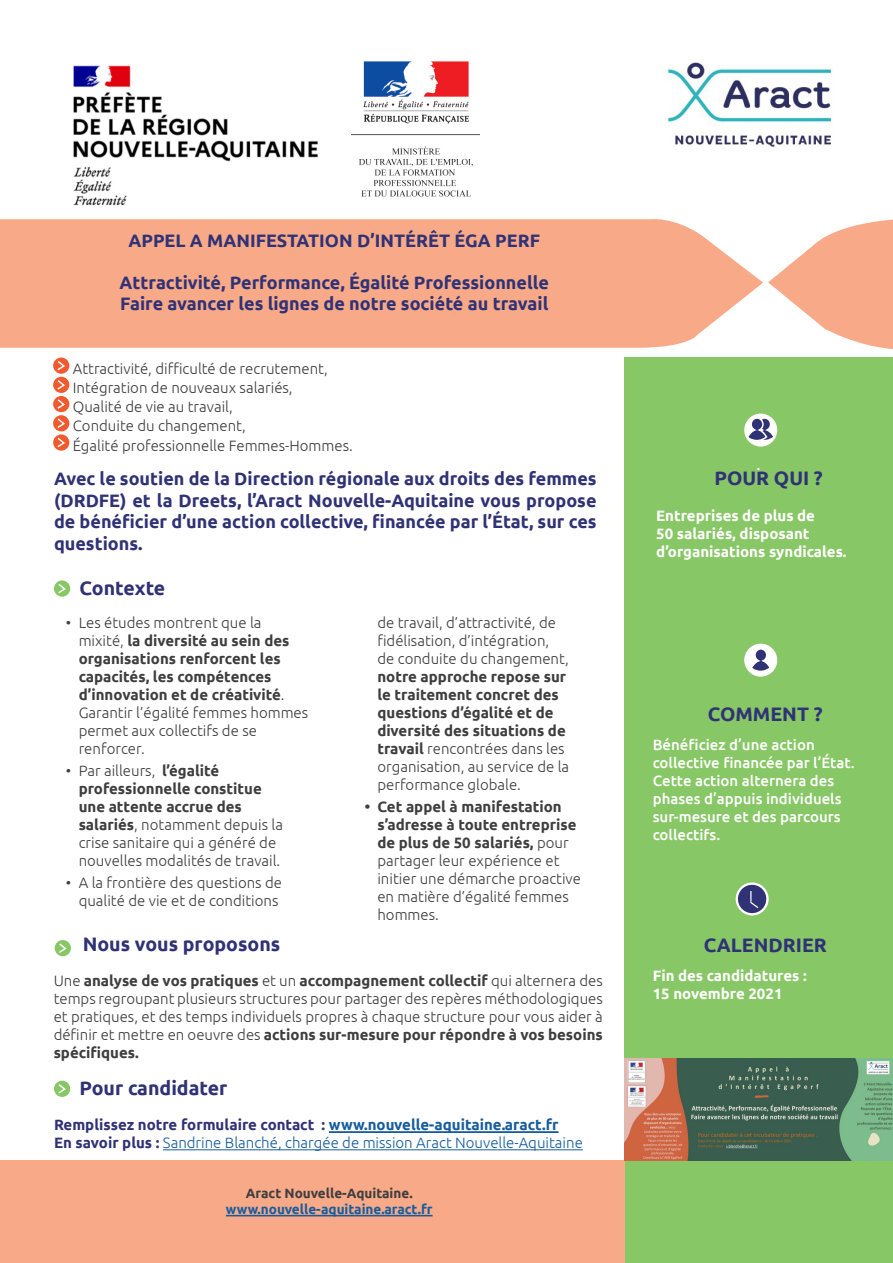
<style>
.page{position:relative;width:893px;height:1263px;background:#fff}
.page>*{position:absolute;margin:0;border:0;box-sizing:border-box;transform-origin:0 0}
.t1{font:700 19.5px "Ubuntu";color:#303276}
.t2{font:700 18px/21.6px "Ubuntu";color:#303276;text-align:justify}
.t3{font:300 15px/18px "Ubuntu";color:#3e3e3f}
.t4{font:700 15px/18px "Ubuntu";color:#3e3e3f}
.t5{font:500 15px/18px "Ubuntu";color:#fff}
.t6{font:700 15px/18px "Ubuntu";color:#fff}
.t7{font:300 15px "Ubuntu";color:#175d9e}
.t8{font:700 15px "Ubuntu";color:#303276}
.t9{font:700 13.5px "Ubuntu";color:#175d9e}
.t10{font:700 13.5px "Ubuntu";color:#3e3e3f}
.s1{font-weight:300}
.s2{font-weight:700}
.s3{color:#175d9e}
.s4{font-weight:700;color:#303276}
</style>
<div class="page">
<div style="left:625px;top:357px;width:268px;height:906px;background:#87c765"></div>
<img style="left:665px;top:62px;width:167px;height:85px">
<svg style="left:54px;top:580px;width:16px;height:17px"></svg>
<svg style="left:57px;top:582px;width:10px;height:13px"></svg>
<svg style="left:53px;top:357px;width:16px;height:17px"></svg>
<svg style="left:56px;top:362px;width:10px;height:10px"></svg>
<svg style="left:53px;top:377px;width:16px;height:16px"></svg>
<svg style="left:56px;top:379px;width:10px;height:12px"></svg>
<svg style="left:53px;top:396px;width:16px;height:16px"></svg>
<svg style="left:56px;top:398px;width:10px;height:12px"></svg>
<svg style="left:53px;top:415px;width:16px;height:16px"></svg>
<svg style="left:56px;top:417px;width:10px;height:12px"></svg>
<svg style="left:53px;top:434px;width:16px;height:17px"></svg>
<svg style="left:56px;top:436px;width:10px;height:13px"></svg>
<div style="left:744px;top:644px;width:33px;height:33px;background:#fff;border-radius:50%"></div>
<svg style="left:750px;top:647px;width:22px;height:29px"></svg>
<svg style="left:736px;top:882px;width:33px;height:33px"></svg>
<div style="left:737px;top:884px;width:30px;height:30px;background:#303276;border-radius:50%"></div>
<div style="left:737px;top:883px;width:30px;height:31px;border:1px solid #fff;border-radius:50%"></div>
<svg style="left:750px;top:891px;width:9px;height:17px"></svg>
<svg style="left:0;top:219px;width:893px;height:143px"></svg>
<div style="left:0;top:1161px;width:625px;height:102px;background:#f8a987"></div>
<hr style="left:329px;top:1131px;width:229px;height:2px;background:#175d9e">
<hr style="left:163px;top:1149px;width:420px;height:1px;background:#175d9e">
<div style="left:54px;top:1081px;width:16px;height:16px;background:#87c765;border-radius:50%"></div>
<svg style="left:57px;top:1082px;width:9px;height:12px"></svg>
<div style="left:744px;top:414px;width:33px;height:33px;background:#fff;border-radius:50%"></div>
<svg style="left:746px;top:417px;width:30px;height:28px"></svg>
<img style="left:352px;top:61px;width:127px;height:136px">
<img style="left:73px;top:65px;width:245px;height:141px">
<img style="left:625px;top:1059px;width:268px;height:101px">
<hr style="left:226px;top:1215px;width:207px;height:1px;background:#175d9e">
<svg style="left:55px;top:940px;width:16px;height:16px"></svg>
<svg style="left:57px;top:942px;width:11px;height:12px"></svg>
<p class="t2" style="left:128px;top:229px;width:413px">APPEL A MANIFESTATION D’INTÉRÊT ÉGA PERF</p>
<p class="t2" style="left:120px;top:271px;width:431px">Attractivité, Performance, Égalité Professionnelle</p>
<p class="t2" style="left:120px;top:292px;width:430px">Faire avancer les lignes de notre société au travail</p>
<p class="t3" style="left:73px;top:359px;width:257px">Attractivité, difficulté de recrutement,</p>
<p class="t3" style="left:73px;top:378px;width:221px">Intégration de nouveaux salariés,</p>
<p class="t3" style="left:73px;top:397px;width:161px">Qualité de vie au travail,</p>
<p class="t3" style="left:73px;top:417px;width:175px">Conduite du changement,</p>
<p class="t3" style="left:73px;top:436px;width:281px">Égalité professionnelle Femmes-Hommes.</p>
<p class="t2" style="left:54px;top:468px;width:544px">Avec le soutien de la Direction régionale aux droits des femmes (DRDFE) et la Dreets, l’Aract Nouvelle-Aquitaine vous propose de bénéficier d’une action collective, financée par l’État, sur ces questions.</p>
<p class="t1" style="left:80px;top:576px;width:87px">Contexte</p>
<p class="t4" style="left:79px;top:613px;width:231px;text-indent:-13px"><span class="s1">• Les études montrent que la mixité,</span> la diversité au sein des organisations renforcent les capacités, les compétences d’innovation et de créativité<span class="s1">.<br>Garantir l’égalité femmes hommes permet aux collectifs de se renforcer.</span></p>
<p class="t3" style="left:79px;top:761px;width:206px;text-indent:-13px">• Par ailleurs, <span class="s2">l’égalité professionnelle constitue une attente accrue des salariés</span>, notamment depuis la crise sanitaire qui a généré de nouvelles modalités de travail.</p>
<p class="t3" style="left:66px;top:873px;width:218px;text-align:right">• A la frontière des questions de qualité de vie et de conditions</p>
<p class="t1" style="left:83px;top:932px;width:199px">Nous vous proposons</p>
<p class="t3" style="left:377px;top:613px;width:193px">de travail, d’attractivité, de fidélisation, d’intégration, de conduite du changement, <span class="s2">notre approche repose sur le traitement concret des questions d’égalité et de diversité des situations de travail</span> rencontrées dans les organisation, au service de la performance globale.</p>
<p class="t3" style="left:377px;top:797px;width:205px;text-indent:-13px"><span class="s2">• Cet appel à manifestation s’adresse à toute entreprise de plus de 50 salariés,</span> pour partager leur expérience et initier une démarche proactive en matière d’égalité femmes hommes.</p>
<p class="t3" style="left:54px;top:971px;width:551px;text-align:justify">Une <span class="s2">analyse de vos pratiques</span> et un <span class="s2">accompagnement collectif</span> qui alternera des temps regroupant plusieurs structures pour partager des repères méthodologiques et pratiques, et des temps individuels propres à chaque structure pour vous aider à définir et mettre en oeuvre des <span class="s2">actions sur-mesure pour répondre à vos besoins spécifiques.</span></p>
<p class="t1" style="left:80px;top:1076px;width:149px">Pour candidater</p>
<p class="t8" style="left:54px;top:1116px;width:506px">Remplissez notre formulaire contact : <span class="s3">www.nouvelle-aquitaine.aract.fr</span></p>
<p class="t7" style="left:54px;top:1134px;width:530px"><span class="s4">En savoir plus :</span> Sandrine Blanché, chargée de mission Aract Nouvelle-Aquitaine</p>
<p class="t10" style="left:246px;top:1185px;width:168px">Aract Nouvelle-Aquitaine.</p>
<p class="t9" style="left:226px;top:1201px;width:208px">www.nouvelle-aquitaine.aract.fr</p>
<p class="t1" style="left:714px;top:467px;width:110px">POUR QUI ?</p>
<p class="t6" style="left:656px;top:507px;width:192px">Entreprises de plus de<br>50 salariés, disposant d’organisations syndicales.</p>
<p class="t1" style="left:708px;top:702px;width:116px">COMMENT ?</p>
<p class="t5" style="left:653px;top:735px;width:204px">Bénéficiez d’une action collective financée par l’État.</p>
<p class="t5" style="left:653px;top:771px;width:190px">Cette action alternera des phases d’appuis individuels sur-mesure et des parcours collectifs.</p>
<p class="t1" style="left:704px;top:933px;width:125px">CALENDRIER</p>
<p class="t6" style="left:653px;top:966px;width:156px">Fin des candidatures :</p>
<p class="t6" style="left:653px;top:984px;width:131px">15 novembre 2021</p>
</div>
